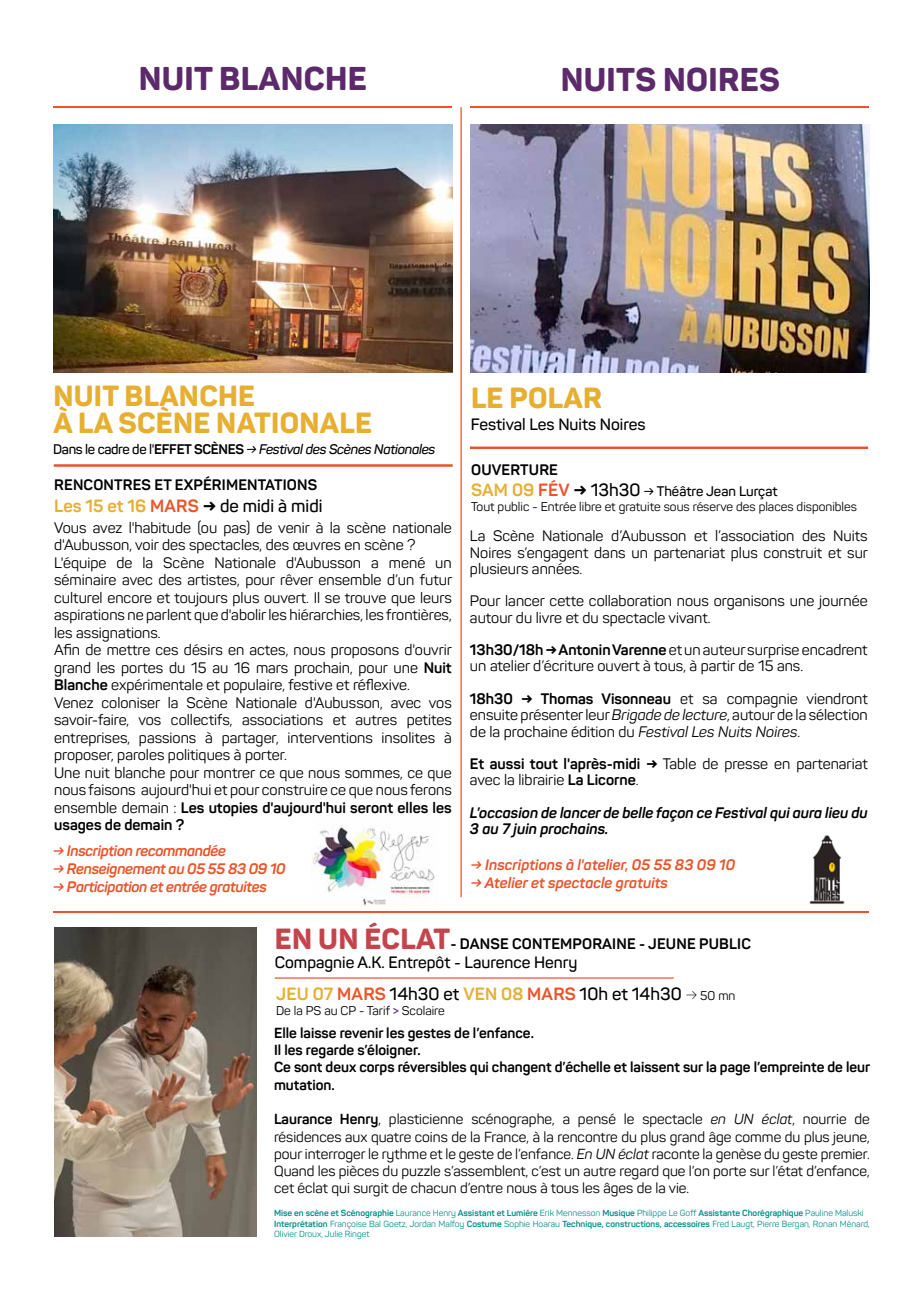
<style>
.page{position:relative;width:922px;height:1290px;background:#fff}
.page>*{position:absolute;margin:0;border:0;box-sizing:border-box;transform-origin:0 0}
.t1{font:800 32.5px "Panton";letter-spacing:.01em;color:#5c2a6a}
.t2{font:800 28.75px/27.5px "Panton";letter-spacing:.01em;color:#e6af32}
.t3{font:600 17.5px "Panton";color:#000}
.t4{font:600 16.25px "Panton";color:#000}
.t5{font:15px/17.5px "Panton";color:#000}
.t6{font:italic 700 15px "Panton";letter-spacing:-.025em;color:#ea542a}
.t7{font:700 15px "Panton";letter-spacing:.01em;color:#000}
.t8{font:italic 700 15px/16.2px "Panton";color:#000}
.t9{font:italic 700 15px "Panton";color:#ea542a}
.t10{font:14.38px/17.2px "Panton";color:#000;text-align:justify}
.t11{font:700 14.38px/17.2px "Panton";color:#000}
.t12{font:italic 600 13.75px "Panton";letter-spacing:-.025em;color:#000}
.t13{font:600 13.75px "Panton";color:#000}
.t14{font:12.5px "Panton";color:#000}
.t15{font:8.75px/10.5px "Panton";color:#008e89}
.s1{font-style:normal}
.s2{font-weight:700;font-style:normal}
.s3{font-weight:700;color:#e6af32}
.s4{font-weight:700;color:#ea542a}
.s5{font-weight:800}
.s6{font-weight:700}
.s7{font-weight:700;font-size:17.5px;color:#e6af32}
.s8{font-weight:700;font-size:17.5px;color:#ea542a}
.s9{font-weight:800;font-size:17.5px}
.s10{font-size:17.5px}
.s11{font-style:italic}
.s12{font-weight:800;font-size:28.75px;color:#c4444c}
.s13{font-weight:300;font-size:15px}
.s14{font-weight:400;font-size:12.5px}
.s15{font-weight:600;color:#5b2b82}
</style>
<div class="page">
<img style="left:53px;top:124px;width:399px;height:248px">
<hr style="left:53px;top:106px;width:399px;height:2px;background:#ea542a">
<hr style="left:54px;top:464px;width:398px;height:3px;background:#ea542a">
<img style="left:470px;top:124px;width:399px;height:248px">
<hr style="left:470px;top:106px;width:399px;height:2px;background:#ea542a">
<hr style="left:470px;top:446px;width:397px;height:3px;background:#ea542a">
<hr style="left:460px;top:107px;width:1px;height:790px;background:#ea542a">
<hr style="left:53px;top:911px;width:815px;height:1px;background:#ea542a">
<img style="left:54px;top:928px;width:202px;height:308px">
<hr style="left:275px;top:977px;width:398px;height:2px;background:#ea542a">
<img style="left:809px;top:835px;width:36px;height:69px">
<img style="left:312px;top:825px;width:123px;height:81px">
<h1 class="t1" style="left:139px;top:58px;width:229px">NUIT BLANCHE</h1>
<h1 class="t1" style="left:560px;top:59px;width:220px">NUITS NOIRES</h1>
<h2 class="t2" style="left:53px;top:382px;width:320px">NUIT BLANCHE<br>À LA SCÈNE NATIONALE</h2>
<p class="t12" style="left:53px;top:440px;width:383px"><span class="s1">Dans le cadre de l'</span><span class="s2">EFFET SCÈNES</span> → Festival des Scènes Nationales</p>
<p class="t7" style="left:54px;top:476px;width:264px">RENCONTRES ET EXPÉRIMENTATIONS</p>
<p class="t3" style="left:54px;top:494px;width:270px"><span class="s3">Les 15 et 16</span> <span class="s4">MARS</span> <span class="s5">→</span> de midi à midi</p>
<p class="t5" style="left:54px;top:518px;width:399px">Vous avez l'habitude (ou pas) de venir à la scène nationale d'Aubusson, voir des spectacles, des œuvres en scène ?<br>L'équipe de la Scène Nationale d'Aubusson a mené un séminaire avec des artistes, pour rêver ensemble d’un futur culturel encore et toujours plus ouvert. Il se trouve que leurs aspirations ne parlent que d'abolir les hiérarchies, les frontières, les assignations.<br>Afin de mettre ces désirs en actes, nous proposons d'ouvrir grand les portes du 15 au 16 mars prochain, pour une <span class="s6">Nuit Blanche</span> expérimentale et populaire, festive et réflexive.<br>Venez coloniser la Scène Nationale d'Aubusson, avec vos savoir-faire, vos collectifs, associations et autres petites entreprises, passions à partager, interventions insolites à proposer, paroles politiques à porter.<br>Une nuit blanche pour montrer ce que nous sommes, ce que nous faisons aujourd'hui et pour construire ce que nous ferons ensemble demain : <span class="s6">Les utopies d'aujourd'hui seront elles les usages de demain ?</span></p>
<p class="t6" style="left:53px;top:842px;width:174px">→ Inscription recommandée</p>
<p class="t6" style="left:53px;top:860px;width:234px">→ Renseignement au 05 55 83 09 10</p>
<p class="t6" style="left:53px;top:878px;width:215px">→ Participation et entrée gratuites</p>
<h2 class="t2" style="left:471px;top:383px;width:132px">LE POLAR</h2>
<p class="t4" style="left:470px;top:414px;width:176px">Festival Les Nuits Noires</p>
<p class="t7" style="left:471px;top:461px;width:88px">OUVERTURE</p>
<p class="t13" style="left:471px;top:483px;width:308px"><span class="s7">SAM 09</span> <span class="s8">FÉV</span> <span class="s9">→</span> <span class="s10">13h30</span> → Théâtre Jean Lurçat</p>
<p class="t14" style="left:471px;top:499px;width:387px">Tout public - Entrée libre et gratuite sous réserve des places disponibles</p>
<p class="t5" style="left:470px;top:528px;width:399px;line-height:16.2px;text-align:justify">La Scène Nationale d’Aubusson et l’association des Nuits Noires s’engagent dans un partenariat plus construit et sur plusieurs années.</p>
<p class="t5" style="left:470px;top:593px;width:399px;line-height:16.2px">Pour lancer cette collaboration nous organisons une journée autour du livre et du spectacle vivant.</p>
<p class="t5" style="left:470px;top:642px;width:399px;line-height:16.2px"><span class="s6">13h30/18h</span> <span class="s5">→</span> <span class="s6">Antonin Varenne</span> et un auteur surprise encadrent un atelier d’écriture ouvert à tous, à partir de 15 ans.</p>
<p class="t5" style="left:470px;top:690px;width:399px;line-height:16.2px;text-align:justify"><span class="s6">18h30</span> <span class="s5">→</span> <span class="s6">Thomas Visonneau</span> et sa compagnie viendront ensuite présenter leur <span class="s11">Brigade de lecture</span>, autour de la sélection de la prochaine édition du <span class="s11">Festival Les Nuits Noires</span>.</p>
<p class="t5" style="left:470px;top:755px;width:399px;line-height:16.2px"><span class="s6">Et aussi tout l'après-midi</span> <span class="s5">→</span> Table de presse en partenariat avec la librairie <span class="s6">La Licorne</span>.</p>
<p class="t8" style="left:470px;top:804px;width:399px">L’occasion de lancer de belle façon ce Festival qui aura lieu du<br>3 au 7 juin prochains.</p>
<p class="t9" style="left:470px;top:856px;width:266px">→ Inscriptions à l'atelier, 05 55 83 09 10</p>
<p class="t9" style="left:470px;top:874px;width:199px">→ Atelier et spectacle gratuits</p>
<p class="t7" style="left:275px;top:934px;width:477px"><span class="s12">EN UN ÉCLAT</span>- DANSE CONTEMPORAINE - JEUNE PUBLIC</p>
<p class="t4" style="left:275px;top:952px;width:304px">Compagnie A.K. Entrepôt - Laurence Henry</p>
<p class="t3" style="left:276px;top:982px;width:460px"><span class="s3">JEU 07</span> <span class="s4">MARS</span> 14h30 et <span class="s3">VEN 08</span> <span class="s4">MARS</span> 10h et 14h30 <span class="s13">→</span> <span class="s14">50 mn</span></p>
<p class="t14" style="left:276px;top:1002px;width:170px">De la PS au CP - Tarif <span class="s15">&gt;</span> Scolaire</p>
<p class="t11" style="left:274px;top:1024px;width:597px">Elle laisse revenir les gestes de l’enfance.<br>Il les regarde s’éloigner.<br>Ce sont deux corps réversibles qui changent d’échelle et laissent sur la page l’empreinte de leur mutation.</p>
<p class="t10" style="left:274px;top:1110px;width:597px"><span class="s6">Laurance Henry</span>, plasticienne scénographe, a pensé le spectacle <span class="s11">en UN éclat</span>, nourrie de résidences aux quatre coins de la France, à la rencontre du plus grand âge comme du plus jeune, pour interroger le rythme et le geste de l’enfance. <span class="s11">En UN éclat</span> raconte la genèse du geste premier.<br>Quand les pièces du puzzle s’assemblent, c’est un autre regard que l’on porte sur l’état d’enfance, cet éclat qui surgit de chacun d’entre nous à tous les âges de la vie.</p>
<p class="t15" style="left:274px;top:1207px;width:597px"><span class="s6">Mise en scène et Scénographie</span> Laurance Henry <span class="s6">Assistant et Lumière</span> Erik Mennesson <span class="s6">Musique</span> Philippe Le Goff <span class="s6">Assistante Chorégraphique</span> Pauline Maluski<br><span class="s6">Interprétation</span> Françoise Bal Goetz, Jordan Malfoy <span class="s6">Costume</span> Sophie Hoarau <span class="s6">Technique, constructions, accessoires</span> Fred Laugt, Pierre Bergan, Ronan Ménard,<br>Olivier Droux, Julie Ringet</p>
</div>
